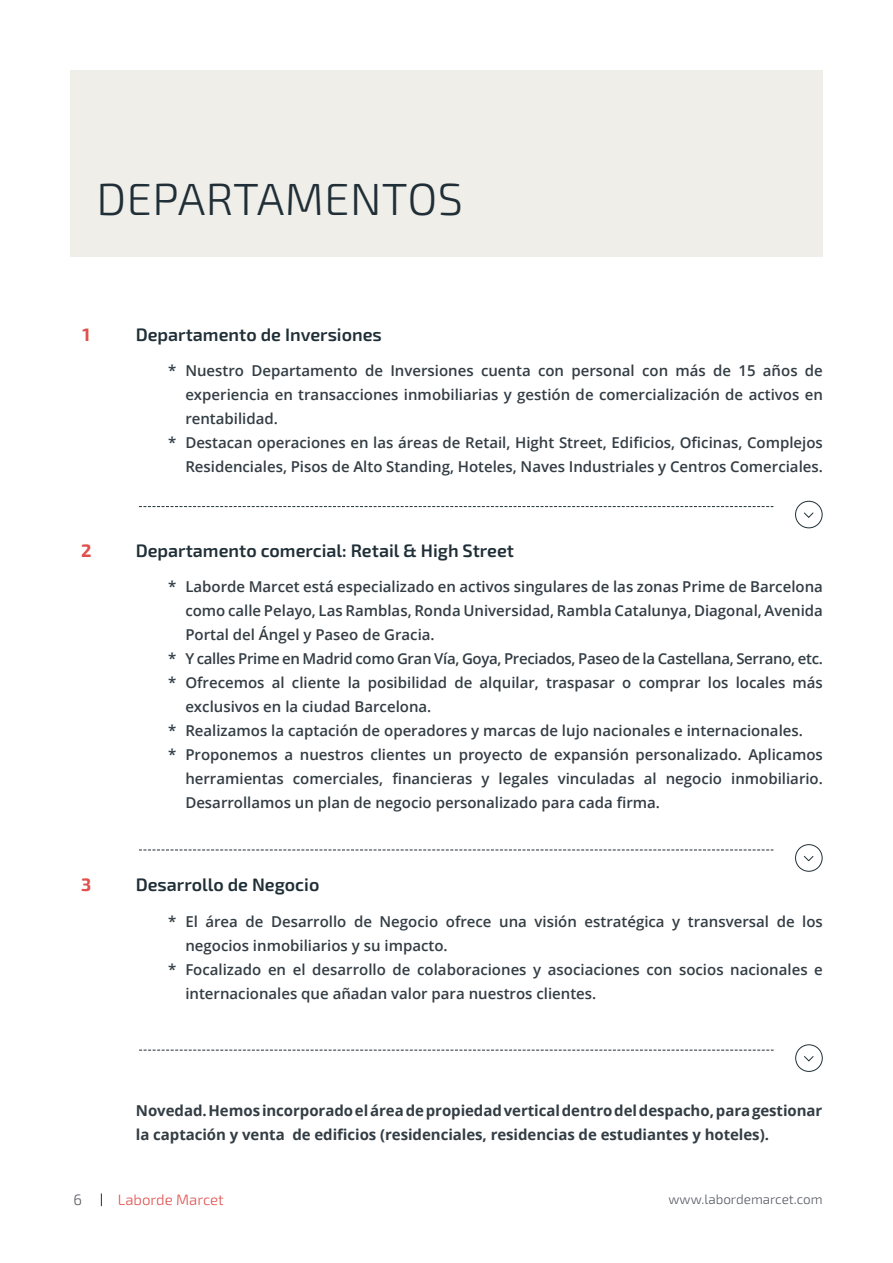
<style>
.page{position:relative;width:893px;height:1263px;background:#fff}
.page>*{position:absolute;margin:0;border:0;box-sizing:border-box;transform-origin:0 0}
.t1{font:300 45px "Exo 2.0";letter-spacing:.01em;color:#202f37}
.t2{font:600 18px "Exo 2.0";color:#202f37}
.t3{font:700 18px "Exo 2.0";color:#df504c}
.t4{font:600 15px "Open Sans";color:#333d44}
.t5{font:700 15px/24px "Open Sans";letter-spacing:-.005em;color:#333d44}
.t6{font:600 15px "Open Sans";letter-spacing:-.02em;color:#333d44}
.t7{font:300 15px "Exo 2.0";color:#df504c}
.t8{font:300 15px "Exo 2.0";color:#54585f}
.t9{font:300 13.5px "Exo 2.0";color:#54585f}
</style>
<div class="page">
<svg style="left:101px;top:1193px;width:1px;height:13px"></svg>
<div style="left:70px;top:70px;width:753px;height:186px;background:#f0eee9"></div>
<div style="left:795px;top:501px;width:27px;height:27px;border:1px solid #202f37;border-radius:50%"></div>
<svg style="left:804px;top:512px;width:10px;height:6px"></svg>
<svg style="left:139px;top:506px;width:634px;height:1px"></svg>
<div style="left:795px;top:844px;width:27px;height:28px;border:1px solid #202f37;border-radius:50%"></div>
<svg style="left:804px;top:856px;width:10px;height:6px"></svg>
<svg style="left:139px;top:849px;width:634px;height:1px"></svg>
<div style="left:795px;top:1044px;width:28px;height:28px;border:1px solid #202f37;border-radius:50%"></div>
<svg style="left:804px;top:1056px;width:10px;height:6px"></svg>
<svg style="left:139px;top:1050px;width:635px;height:1px"></svg>
<h1 class="t1" style="left:97px;top:173px;width:368px">D epartamentos</h1>
<p class="t3" style="left:83px;top:324px;width:9px">1</p>
<p class="t3" style="left:81px;top:539px;width:12px">2</p>
<p class="t2" style="left:136px;top:324px;width:248px">Departamento de Inversiones</p>
<p class="t4" style="left:168px;top:360px;width:656px">* Nuestro Departamento de Inversiones cuenta con personal con más de 15 años de</p>
<p class="t4" style="left:185px;top:384px;width:639px">experiencia en transacciones inmobiliarias y gestión de comercialización de activos en</p>
<p class="t4" style="left:185px;top:408px;width:94px">rentabilidad.</p>
<p class="t4" style="left:168px;top:432px;width:656px">* Destacan operaciones en las áreas de Retail, Hight Street, Edificios, Oficinas, Complejos</p>
<p class="t4" style="left:185px;top:456px;width:639px">Residenciales, Pisos de Alto Standing, Hoteles, Naves Industriales y Centros Comerciales.</p>
<p class="t2" style="left:136px;top:539px;width:380px">Departamento comercial: Retail &amp; High Street</p>
<p class="t4" style="left:168px;top:576px;width:656px">* Laborde Marcet está especializado en activos singulares de las zonas Prime de Barcelona</p>
<p class="t4" style="left:185px;top:600px;width:639px">como calle Pelayo, Las Ramblas, Ronda Universidad, Rambla Catalunya, Diagonal, Avenida</p>
<p class="t4" style="left:185px;top:624px;width:251px">Portal del Ángel y Paseo de Gracia.</p>
<p class="t6" style="left:168px;top:648px;width:656px">* Y calles Prime en Madrid como Gran Vía, Goya, Preciados, Paseo de la Castellana, Serrano, etc.</p>
<p class="t4" style="left:168px;top:672px;width:656px">* Ofrecemos al cliente la posibilidad de alquilar, traspasar o comprar los locales más</p>
<p class="t4" style="left:185px;top:696px;width:248px">exclusivos en la ciudad Barcelona.</p>
<p class="t4" style="left:168px;top:720px;width:636px">* Realizamos la captación de operadores y marcas de lujo nacionales e internacionales.</p>
<p class="t4" style="left:168px;top:744px;width:656px">* Proponemos a nuestros clientes un proyecto de expansión personalizado. Aplicamos</p>
<p class="t4" style="left:185px;top:768px;width:639px">herramientas comerciales, financieras y legales vinculadas al negocio inmobiliario.</p>
<p class="t4" style="left:185px;top:792px;width:476px">Desarrollamos un plan de negocio personalizado para cada firma.</p>
<p class="t3" style="left:81px;top:874px;width:12px">3</p>
<p class="t2" style="left:136px;top:874px;width:185px">Desarrollo de Negocio</p>
<p class="t4" style="left:168px;top:911px;width:656px">* El área de Desarrollo de Negocio ofrece una visión estratégica y transversal de los</p>
<p class="t4" style="left:185px;top:935px;width:264px">negocios inmobiliarios y su impacto.</p>
<p class="t4" style="left:168px;top:959px;width:656px">* Focalizado en el desarrollo de colaboraciones y asociaciones con socios nacionales e</p>
<p class="t4" style="left:185px;top:983px;width:412px">internacionales que añadan valor para nuestros clientes.</p>
<p class="t5" style="left:136px;top:1098px;width:688px">Novedad. Hemos incorporado el área de propiedad vertical dentro del despacho, para gestionar la captación y venta de edificios (residenciales, residencias de estudiantes y hoteles).</p>
<p class="t8" style="left:73px;top:1191px;width:10px">6</p>
<p class="t7" style="left:118px;top:1191px;width:108px">Laborde Marcet</p>
<p class="t9" style="left:669px;top:1191px;width:156px">www.labordemarcet.com</p>
</div>
